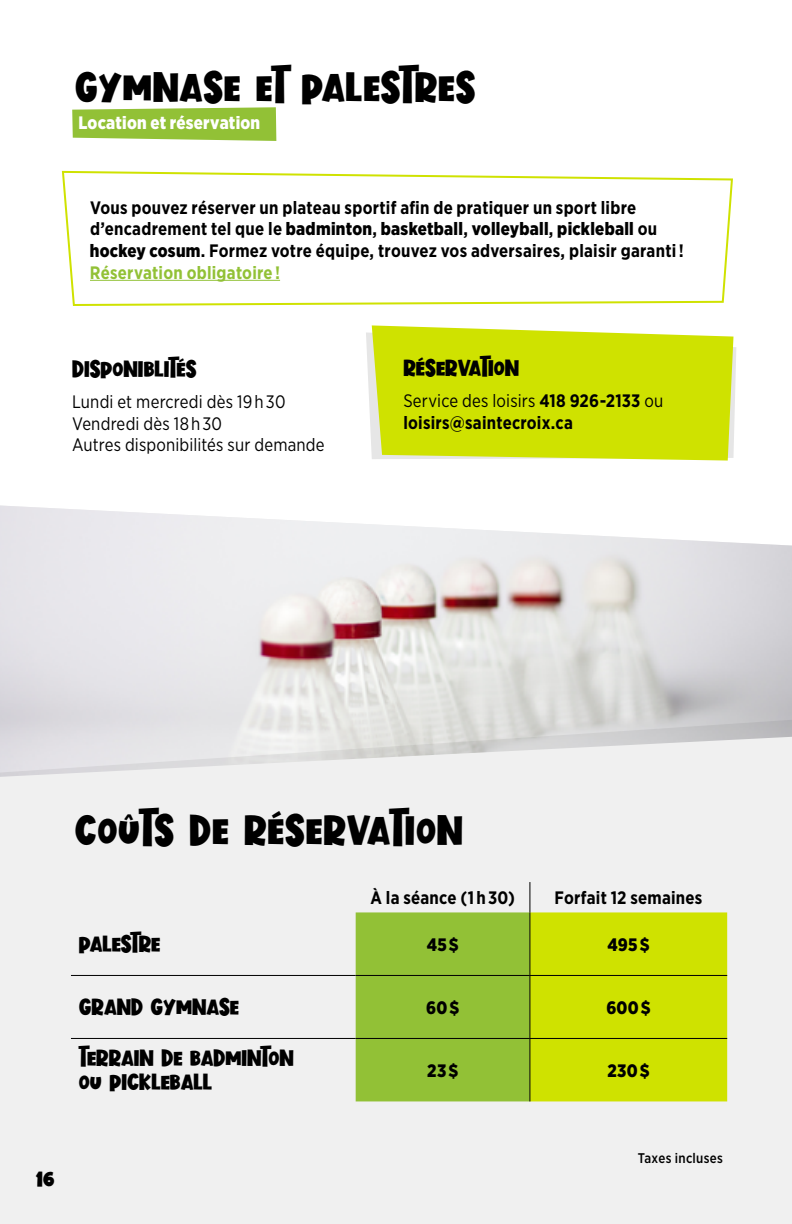
<style>
.page{position:relative;width:792px;height:1224px;background:#fff}
.page>*{position:absolute;margin:0;border:0;box-sizing:border-box;transform-origin:0 0}
.t1{font:40px "Blitzen Deer";letter-spacing:.02em;color:#000}
.t2{font:22px/24px "Blitzen Deer";color:#000}
.t3{font:700 18px/21.6px "Gotham Narrow";letter-spacing:.015em;color:#000;scale:.95 1}
.t4{font:18px/21.6px "Gotham Narrow";letter-spacing:.01em;color:#000;scale:.95 1}
.t5{font:900 18px "Gotham Narrow";letter-spacing:.015em;color:#fff;scale:.95 1}
.t6{font:900 18px "Gotham Narrow";letter-spacing:.01em;color:#000;scale:.95 1}
.t7{font:500 14px "Gotham Narrow";letter-spacing:.02em;color:#000;scale:.95 1}
.s1{font-weight:900}
.s2{color:#92c136}
.s3{font-weight:400}
</style>
<div class="page">
<img style="left:0;top:506px;width:792px;height:213px">
<svg style="left:0;top:719px;width:792px;height:18px;background:#d9d9da"></svg>
<svg style="left:72px;top:107px;width:204px;height:34px;background:#9cc649"></svg>
<svg style="left:61px;top:170px;width:672px;height:136px"></svg>
<hr style="left:90px;top:280px;width:190px;height:1px;background:#92c136">
<svg style="left:366px;top:332px;width:370px;height:126px"></svg>
<svg style="left:372px;top:325px;width:361px;height:136px;background:#d2e315"></svg>
<div style="left:0;top:737px;width:792px;height:487px;background:#f0f0f0"></div>
<svg style="left:356px;top:912px;width:371px;height:189px;background:#b2d219"></svg>
<hr style="left:529px;top:882px;width:1px;height:30px;background:#000">
<hr style="left:529px;top:912px;width:1px;height:63px;background:#000">
<hr style="left:529px;top:976px;width:1px;height:62px;background:#000">
<hr style="left:529px;top:1039px;width:1px;height:62px;background:#000">
<hr style="left:71px;top:975px;width:285px;height:1px;background:#000">
<hr style="left:356px;top:975px;width:174px;height:1px;background:#000">
<hr style="left:530px;top:975px;width:197px;height:1px;background:#000">
<hr style="left:71px;top:1038px;width:285px;height:1px;background:#000">
<hr style="left:356px;top:1038px;width:174px;height:1px;background:#000">
<hr style="left:530px;top:1038px;width:197px;height:1px;background:#000">
<h1 class="t1" style="left:75px;top:63px;width:402px">GYMNASE ET PALESTRES</h1>
<p class="t5" style="left:78px;top:111px;width:193px">Location et réservation</p>
<p class="t3" style="left:90px;top:196px;width:626px">Vous pouvez réserver un plateau sportif afin de pratiquer un sport libre d’encadrement tel que le <span class="s1">badminton</span>, <span class="s1">basketball</span>, <span class="s1">volleyball</span>, <span class="s1">pickleball</span> ou <span class="s1">hockey cosum</span>. Formez votre équipe, trouvez vos adversaires, plaisir garanti !<br><span class="s2">Réservation obligatoire !</span></p>
<p class="t2" style="left:72px;top:357px;width:126px">DISPONIBLITÉS</p>
<p class="t4" style="left:72px;top:391px;width:268px">Lundi et mercredi dès 19 h 30<br>Vendredi dès 18 h 30<br>Autres disponibilités sur demande</p>
<p class="t2" style="left:403px;top:356px;width:117px">RÉSERVATION</p>
<p class="t3" style="left:403px;top:390px;width:275px"><span class="s3">Service des loisirs</span> 418 926-2133 <span class="s3">ou </span>loisirs@saintecroix.ca</p>
<h1 class="t1" style="left:75px;top:805px;width:390px">COÛTS DE RÉSERVATION</h1>
<p class="t3" style="left:371px;top:887px;width:154px">À la séance (1 h 30)</p>
<p class="t3" style="left:555px;top:887px;width:157px">Forfait 12 semaines</p>
<p class="t2" style="left:79px;top:932px;width:83px">PALESTRE</p>
<p class="t6" style="left:427px;top:933px;width:35px">45 $</p>
<p class="t6" style="left:607px;top:933px;width:46px">495 $</p>
<p class="t2" style="left:79px;top:995px;width:162px">GRAND GYMNASE</p>
<p class="t6" style="left:426px;top:996px;width:36px">60 $</p>
<p class="t6" style="left:606px;top:996px;width:48px">600 $</p>
<p class="t2" style="left:79px;top:1046px;width:216px">TERRAIN DE BADMINTON<br>OU PICKLEBALL</p>
<p class="t6" style="left:427px;top:1059px;width:34px">23 $</p>
<p class="t6" style="left:607px;top:1059px;width:46px">230 $</p>
<p class="t2" style="left:35px;top:1166px;width:21px">16</p>
<p class="t7" style="left:638px;top:1149px;width:91px">Taxes incluses</p>
</div>
